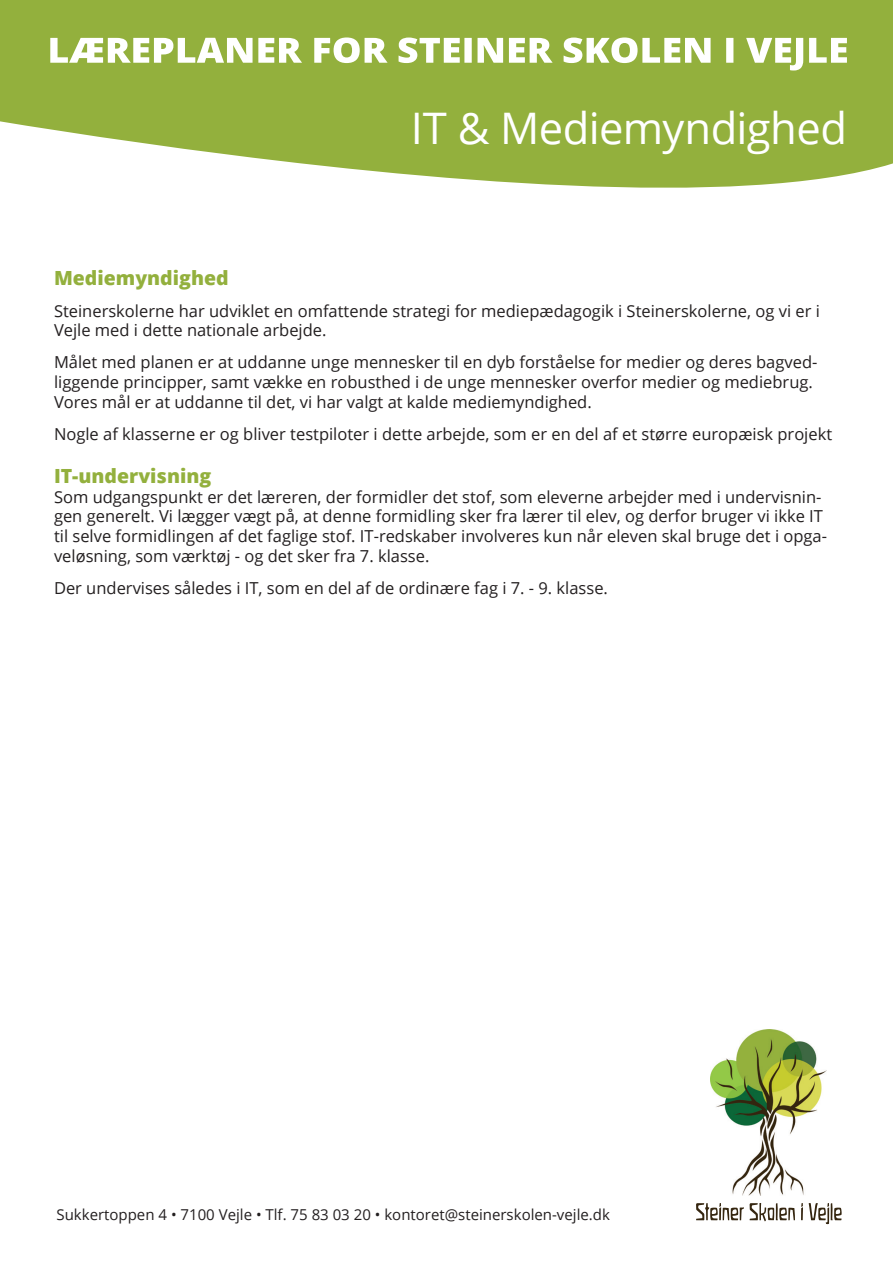
<style>
.page{position:relative;width:893px;height:1263px;background:#fff}
.page>*{position:absolute;margin:0;border:0;box-sizing:border-box;transform-origin:0 0}
.t1{font:43.5px "Open Sans";letter-spacing:-.015em;color:#fff}
.t2{font:800 19.5px "Open Sans";color:#93b03d}
.t3{font:16.5px/19.8px "Open Sans";color:#231f20}
.t4{font:15px "Open Sans";color:#231f20}
</style>
<div class="page">
<svg style="left:0;top:0;width:893px;height:188px;background:#a1ba56"></svg>
<svg style="left:50px;top:37px;width:797px;height:34px"></svg>
<img style="left:711px;top:1029px;width:116px;height:166px">
<svg style="left:696px;top:1203px;width:146px;height:21px"></svg>
<h1 class="t1" style="left:411px;top:98px;width:438px">IT &amp; Mediemyndighed</h1>
<p class="t2" style="left:54px;top:263px;width:176px">Mediemyndighed</p>
<p class="t3" style="left:54px;top:300px;width:767px">Steinerskolerne har udviklet en omfattende strategi for mediepædagogik i Steinerskolerne, og vi er i<br>Vejle med i dette nationale arbejde.</p>
<p class="t3" style="left:54px;top:352px;width:765px">Målet med planen er at uddanne unge mennesker til en dyb forståelse for medier og deres bagved&shy;liggende principper, samt vække en robusthed i de unge mennesker overfor medier og mediebrug.<br>Vores mål er at uddanne til det, vi har valgt at kalde mediemyndighed.</p>
<p class="t3" style="left:54px;top:423px;width:780px">Nogle af klasserne er og bliver testpiloter i dette arbejde, som er en del af et større europæisk projekt</p>
<p class="t2" style="left:54px;top:461px;width:159px">IT-undervisning</p>
<p class="t3" style="left:54px;top:486px;width:774px">Som udgangspunkt er det læreren, der formidler det stof, som eleverne arbejder med i undervisnin&shy;gen generelt. Vi lægger vægt på, at denne formidling sker fra lærer til elev, og derfor bruger vi ikke IT til selve formidlingen af det faglige stof. IT-redskaber involveres kun når eleven skal bruge det i opga&shy;veløsning, som værktøj - og det sker fra 7. klasse.</p>
<p class="t3" style="left:54px;top:577px;width:555px">Der undervises således i IT, som en del af de ordinære fag i 7. - 9. klasse.</p>
<p class="t4" style="left:57px;top:1204px;width:555px">Sukkertoppen 4 • 7100 Vejle • Tlf. 75 83 03 20 • kontoret@steinerskolen-vejle.dk</p>
</div>
